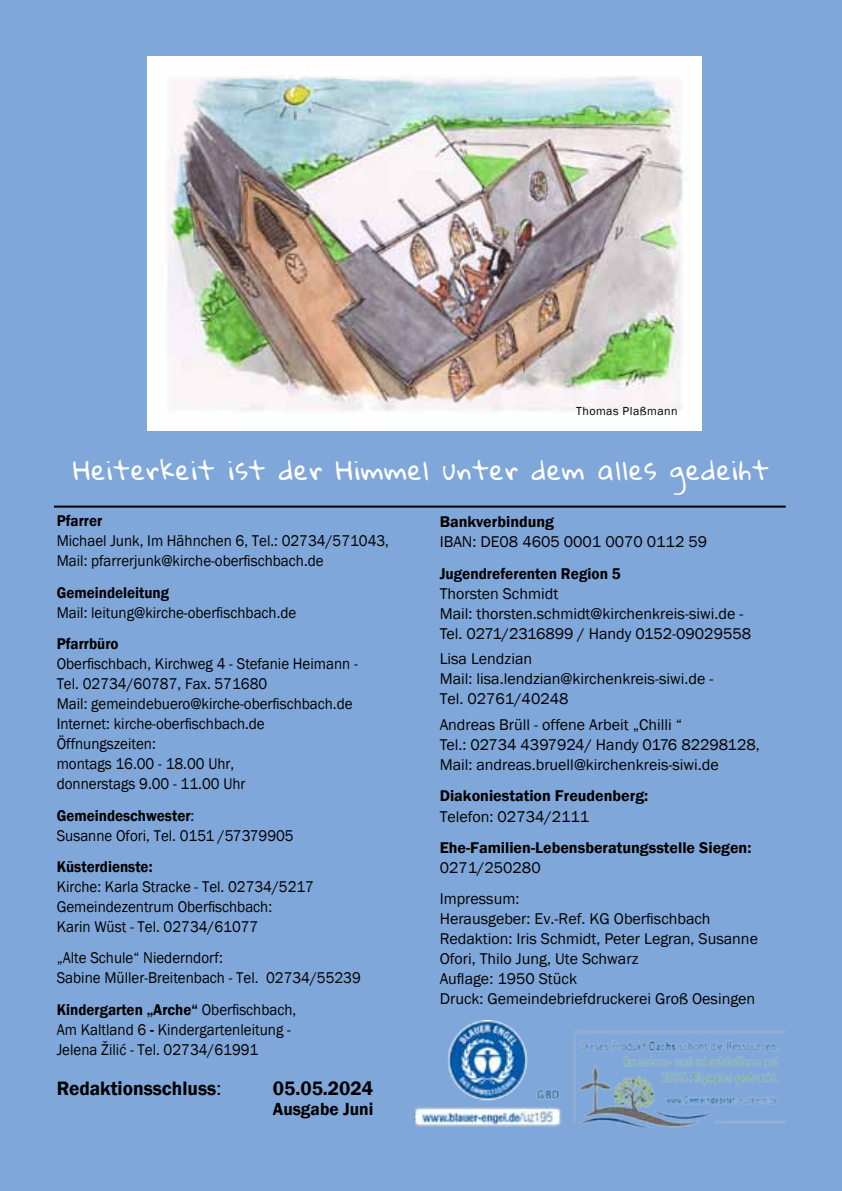
<style>
.page{position:relative;width:842px;height:1191px;background:#80a7d9}
.page>*{position:absolute;margin:0;border:0;box-sizing:border-box;transform-origin:0 0}
.t1{font:26px "Gloria Hallelujah";letter-spacing:.04em;color:#fff}
.t2{font:600 20px "Franklin Gothic";color:#000}
.t3{font:600 18px "Franklin Gothic";color:#000}
.t4{font:16px/20px "Franklin Gothic";color:#000;scale:.94 1}
.t5{font:16px/20px "Franklin Gothic";color:#000}
.t6{font:600 16px "Franklin Gothic";color:#000}
.t7{font:600 16px "Franklin Gothic";color:#000;scale:.94 1}
.t8{font:600 16px "Franklin Gothic";color:#000;scale:.95 1}
.t9{font:12px "Franklin Gothic";letter-spacing:.04em;color:#000}
.s1{font-weight:600}
.s2{font-weight:400}
</style>
<div class="page">
<hr style="left:54px;top:505px;width:732px;height:2px;background:#000">
<img style="left:415px;top:1020px;width:371px;height:108px">
<img style="left:147px;top:56px;width:555px;height:375px">
<p class="t9" style="left:576px;top:403px;width:103px">Thomas Plaßmann</p>
<h1 class="t1" style="left:74px;top:456px;width:697px">Heiterkeit ist der Himmel unter dem alles gedeiht</h1>
<p class="t7" style="left:57px;top:511px;width:50px">Pfarrer</p>
<p class="t4" style="left:57px;top:531px;width:355px">Michael Junk, Im Hähnchen 6, Tel.: 02734/571043,<br>Mail: pfarrerjunk@kirche-oberfischbach.de</p>
<p class="t7" style="left:57px;top:582px;width:121px">Gemeindeleitung</p>
<p class="t4" style="left:57px;top:603px;width:256px">Mail: leitung@kirche-oberfischbach.de</p>
<p class="t7" style="left:57px;top:634px;width:67px">Pfarrbüro</p>
<p class="t4" style="left:57px;top:654px;width:322px">Oberfischbach, Kirchweg 4 - Stefanie Heimann - Tel. 02734/60787, Fax. 571680<br>Mail: gemeindebuero@kirche-oberfischbach.de Internet: kirche-oberfischbach.de Öffnungszeiten:<br>montags 16.00 - 18.00 Uhr,<br>donnerstags 9.00 - 11.00 Uhr</p>
<p class="t4" style="left:57px;top:805px;width:254px"><span class="s1">Gemeindeschwester</span>:<br>Susanne Ofori, Tel. 0151 /57379905</p>
<p class="t7" style="left:57px;top:856px;width:103px">Küsterdienste:</p>
<p class="t4" style="left:57px;top:877px;width:275px">Kirche: Karla Stracke - Tel. 02734/5217<br>Gemeindezentrum Oberfischbach:<br>Karin Wüst - Tel. 02734/61077</p>
<p class="t4" style="left:57px;top:948px;width:325px">„Alte Schule“ Niederndorf:<br>Sabine Müller-Breitenbach - Tel. 02734/55239</p>
<p class="t4" style="left:57px;top:999px;width:256px"><span class="s1">Kindergarten „Arche“</span> Oberfischbach,<br>Am Kaltland 6 <span class="s1">-</span> Kindergartenleitung -<br>Jelena Žilić - Tel. 02734/61991</p>
<p class="t2" style="left:57px;top:1075px;width:166px">Redaktionsschluss<span class="s2">:</span></p>
<p class="t2" style="left:273px;top:1075px;width:102px">05.05.2024</p>
<p class="t3" style="left:273px;top:1097px;width:102px">Ausgabe Juni</p>
<p class="t6" style="left:440px;top:512px;width:116px">Bankverbindung</p>
<p class="t5" style="left:440px;top:532px;width:269px">IBAN: DE08 4605 0001 0070 0112 59</p>
<p class="t8" style="left:440px;top:563px;width:192px">Jugendreferenten Region 5</p>
<p class="t5" style="left:440px;top:584px;width:313px">Thorsten Schmidt<br>Mail: thorsten.schmidt@kirchenkreis-siwi.de -<br>Tel. 0271/2316899 / Handy 0152-09029558</p>
<p class="t5" style="left:440px;top:649px;width:275px">Lisa Lendzian<br>Mail: lisa.lendzian@kirchenkreis-siwi.de -<br>Tel. 02761/40248</p>
<p class="t5" style="left:440px;top:715px;width:322px">Andreas Brüll - offene Arbeit „Chilli “<br>Tel.: 02734 4397924/ Handy 0176 82298128,<br>Mail: andreas.bruell@kirchenkreis-siwi.de</p>
<p class="t6" style="left:440px;top:786px;width:210px">Diakoniestation Freudenberg:</p>
<p class="t5" style="left:440px;top:806px;width:151px">Telefon: 02734/2111</p>
<p class="t6" style="left:440px;top:837px;width:313px">Ehe-Familien-Lebensberatungsstelle Siegen:</p>
<p class="t5" style="left:440px;top:852px;width:103px;line-height:31.4px">0271/250280<br>Impressum:</p>
<p class="t5" style="left:440px;top:909px;width:320px">Herausgeber: Ev.-Ref. KG Oberfischbach Redaktion: Iris Schmidt, Peter Legran, Susanne Ofori, Thilo Jung, Ute Schwarz<br>Auflage: 1950 Stück<br>Druck: Gemeindebriefdruckerei Groß Oesingen</p>
</div>
